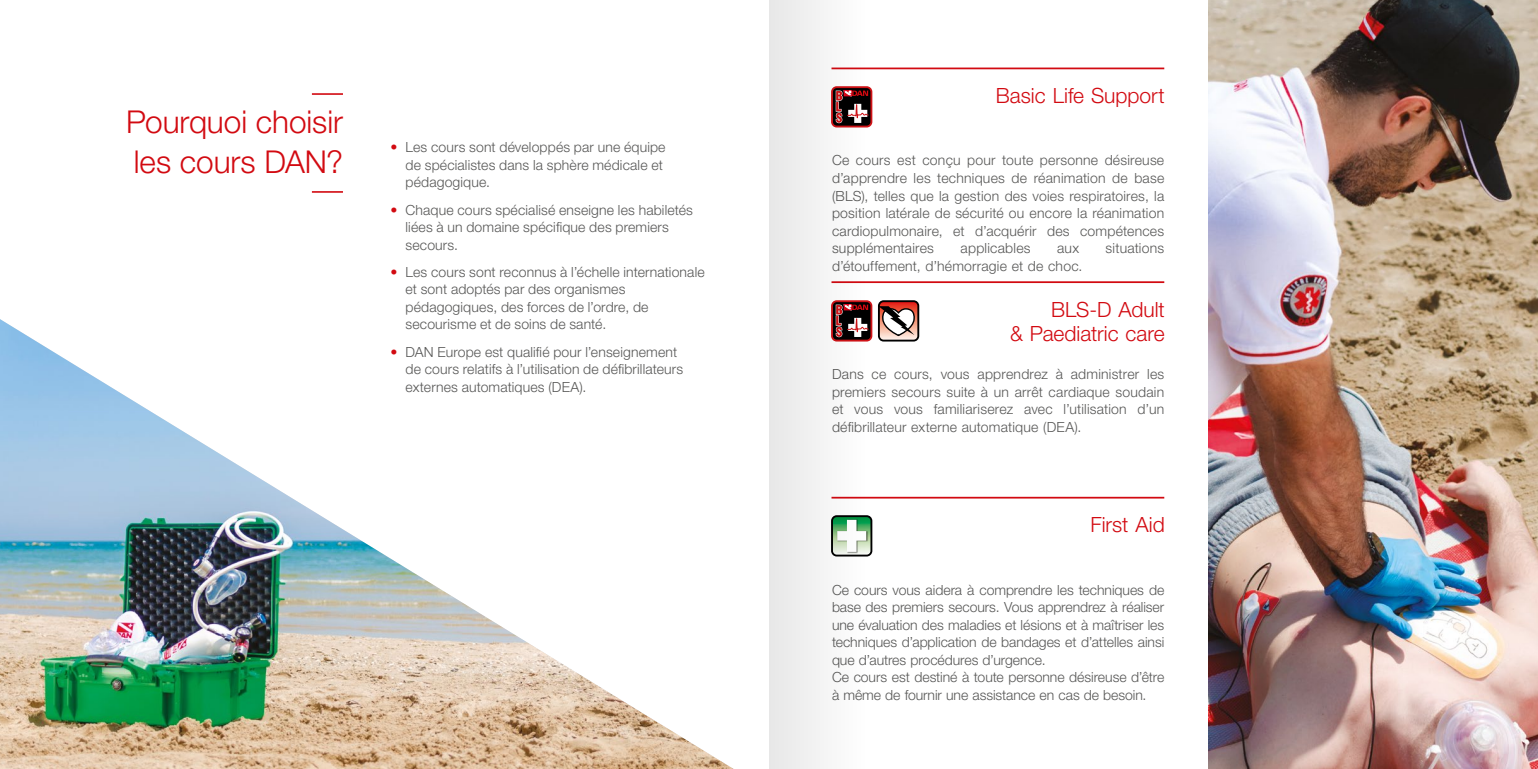
<style>
.page{position:relative;width:1538px;height:769px;background:#fff}
.page>*{position:absolute;margin:0;border:0;box-sizing:border-box;transform-origin:0 0}
.t1{font:31.5px/40.4px "Helvetica Neue LT 45 Lt";color:#d20a11}
.t2{font:21px/24.3px "Helvetica Neue LT 45 Lt";color:#d20a11;text-align:right}
.t3{font:14px/17.5px "Helvetica Neue LT 45 Lt";letter-spacing:.01em;color:#575756}
.s1{color:#d20a11}
</style>
<div class="page">
<img style="left:0;top:319px;width:734px;height:450px">
<hr style="left:312px;top:93px;width:31px;height:2px;background:#d20a11">
<hr style="left:312px;top:191px;width:31px;height:2px;background:#d20a11">
<svg style="left:881px;top:300px;width:38px;height:41px"></svg>
<hr style="left:831px;top:68px;width:333px;height:1px;background:#d20a11">
<hr style="left:831px;top:281px;width:333px;height:2px;background:#d20a11">
<hr style="left:831px;top:497px;width:333px;height:1px;background:#d20a11">
<img style="left:1209px;top:0;width:329px;height:769px">
<div style="left:769px;top:0;width:112px;height:769px;background:#f3f3f3"></div>
<h1 class="t1" style="left:126px;top:101px;width:218px">Pourquoi choisir les cours DAN?</h1>
<p class="t3" style="left:405px;top:138px;width:262px;text-indent:-15px"><span class="s1">•</span> Les cours sont développés par une équipe de spécialistes dans la sphère médicale et pédagogique.</p>
<p class="t3" style="left:405px;top:200px;width:289px;text-indent:-15px"><span class="s1">•</span> Chaque cours spécialisé enseigne les habiletés liées à un domaine spécifique des premiers secours.</p>
<p class="t3" style="left:405px;top:263px;width:301px;text-indent:-15px"><span class="s1">•</span> Les cours sont reconnus à l’échelle internationale et sont adoptés par des organismes pédagogiques, des forces de l’ordre, de secourisme et de soins de santé.</p>
<p class="t3" style="left:405px;top:343px;width:279px;text-indent:-15px"><span class="s1">•</span> DAN Europe est qualifié pour l’enseignement de cours relatifs à l’utilisation de défibrillateurs externes automatiques (DEA).</p>
<h2 class="t2" style="left:996px;top:83px;width:170px">Basic Life Support</h2>
<p class="t3" style="left:832px;top:151px;width:334px;text-align:justify">Ce cours est conçu pour toute personne désireuse d’apprendre les techniques de réanimation de base (BLS), telles que la gestion des voies respiratoires, la position latérale de sécurité ou encore la réanimation cardiopulmonaire, et d’acquérir des compétences supplémentaires</p>
<p class="t3" style="left:960px;top:239px;width:72px">applicables</p>
<p class="t3" style="left:1057px;top:239px;width:23px">aux</p>
<p class="t3" style="left:1106px;top:239px;width:60px">situations</p>
<p class="t3" style="left:832px;top:256px;width:252px">d’étouffement, d’hémorragie et de choc.</p>
<h2 class="t2" style="left:1010px;top:297px;width:156px">BLS-D Adult<br>&amp; Paediatric care</h2>
<p class="t3" style="left:832px;top:365px;width:334px;text-align:justify">Dans ce cours, vous apprendrez à administrer les premiers secours suite à un arrêt cardiaque soudain et vous vous familiariserez avec l’utilisation d’un défibrillateur externe automatique (DEA).</p>
<h2 class="t2" style="left:1090px;top:512px;width:76px">First Aid</h2>
<p class="t3" style="left:832px;top:581px;width:334px">Ce cours vous aidera à comprendre les techniques de base des premiers secours. Vous apprendrez à réaliser une évaluation des maladies et lésions et à maîtriser les techniques d’application de bandages et d’attelles ainsi que d’autres procédures d’urgence.<br>Ce cours est destiné à toute personne désireuse d’être à même de fournir une assistance en cas de besoin.</p>
</div>
